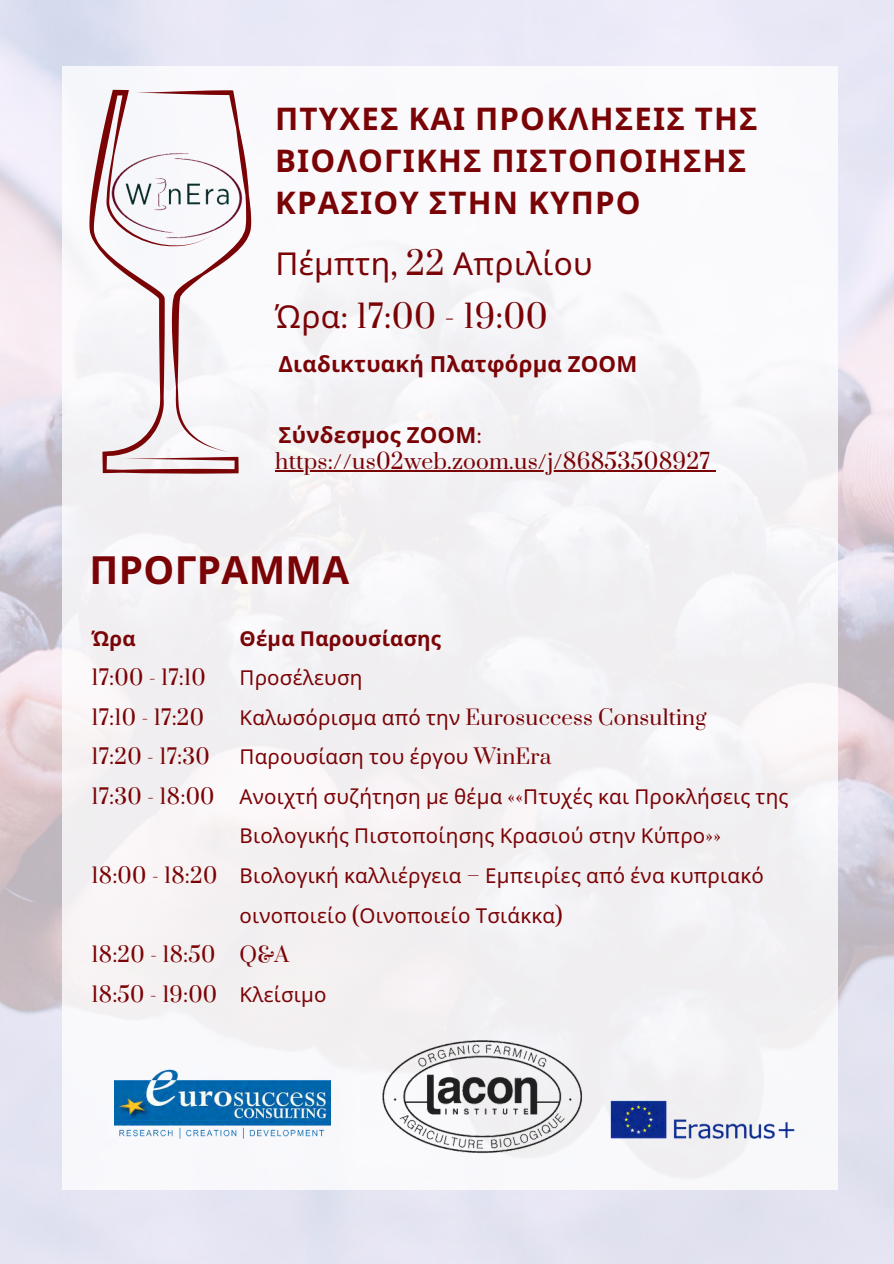
<style>
.page{position:relative;width:894px;height:1264px;background:#fff}
.page>*{position:absolute;margin:0;border:0;box-sizing:border-box;transform-origin:0 0}
.t1{font:700 38.7px "Noto Sans";letter-spacing:.01em;color:#7a0306}
.t2{font:31.5px "Noto Sans";letter-spacing:.01em;color:#7a0306}
.t3{font:31.5px "Prata";letter-spacing:.01em;color:#7a0306}
.t4{font:700 31.2px/42px "Noto Sans";letter-spacing:.04em;color:#7a0306}
.t5{font:700 22.2px "Noto Sans";letter-spacing:.01em;color:#7a0306}
.t6{font:21px "Prata";letter-spacing:.01em;color:#7a0306}
.t7{font:20.55px/39.6px "Noto Sans";letter-spacing:.01em;color:#7a0306}
.t8{font:20.55px "Prata";letter-spacing:.01em;color:#7a0306}
.t9{font:700 20.55px "Noto Sans";letter-spacing:.01em;color:#7a0306}
.s1{font-family:"Prata"}
.s2{font-family:"Noto Sans"}
.s3{font-family:"Prata";font-weight:400}
</style>
<div class="page">
<div style="left:62px;top:66px;width:775px;height:1123px;background:#f5f3f6"></div>
<svg style="left:89px;top:90px;width:150px;height:384px"></svg>
<svg style="left:131px;top:90px;width:120px;height:363px"></svg>
<img style="left:114px;top:1069px;width:216px;height:70px">
<img style="left:610px;top:1100px;width:185px;height:39px">
<hr style="left:275px;top:470px;width:435px;height:1px;background:#7a0306">
<img style="left:382px;top:1040px;width:201px;height:113px">
<p class="t4" style="left:275px;top:97px;width:484px">ΠΤΥΧΕΣ ΚΑΙ ΠΡΟΚΛΗΣΕΙΣ ΤΗΣ<br>ΒΙΟΛΟΓΙΚΗΣ ΠΙΣΤΟΠΟΙΗΣΗΣ<br>ΚΡΑΣΙΟΥ ΣΤΗΝ ΚΥΠΡΟ</p>
<p class="t2" style="left:275px;top:242px;width:318px">Πέμπτη<span class="s1">, 22</span> Απριλίου</p>
<p class="t3" style="left:275px;top:297px;width:274px"><span class="s2">Ώρα</span>: 17:00 - 19:00</p>
<p class="t5" style="left:278px;top:348px;width:360px">Διαδικτυακή Πλατφόρμα ΖΟΟΜ</p>
<p class="t5" style="left:278px;top:419px;width:205px">Σύνδεσμος ΖΟΟΜ<span class="s3">:</span></p>
<p class="t6" style="left:275px;top:448px;width:436px">https://us02web.zoom.us/j/86853508927</p>
<p class="t1" style="left:89px;top:542px;width:261px">ΠΡΟΓΡΑΜΜΑ</p>
<p class="t9" style="left:92px;top:623px;width:46px">Ώρα</p>
<p class="t8" style="left:92px;top:664px;width:116px">17:00 - 17:10</p>
<p class="t8" style="left:92px;top:704px;width:114px">17:10 - 17:20</p>
<p class="t8" style="left:92px;top:743px;width:119px">17:20 - 17:30</p>
<p class="t8" style="left:92px;top:783px;width:124px">17:30 - 18:00</p>
<p class="t8" style="left:92px;top:862px;width:127px">18:00 - 18:20</p>
<p class="t8" style="left:92px;top:941px;width:125px">18:20 - 18:50</p>
<p class="t8" style="left:92px;top:981px;width:127px">18:50 - 19:00</p>
<p class="t9" style="left:239px;top:623px;width:203px">Θέμα Παρουσίασης</p>
<p class="t7" style="left:239px;top:657px;width:124px">Προσέλευση</p>
<p class="t8" style="left:239px;top:704px;width:468px"><span class="s2">Καλωσόρισμα από την</span> Eurosuccess Consulting</p>
<p class="t7" style="left:239px;top:736px;width:313px">Παρουσίαση του έργου <span class="s1">WinEra</span></p>
<p class="t7" style="left:239px;top:776px;width:550px">Ανοιχτή συζήτηση με θέμα <span class="s1">««</span>Πτυχές και Προκλήσεις της<br>Βιολογικής Πιστοποίησης Κρασιού στην Κύπρο<span class="s1">»»</span></p>
<p class="t7" style="left:239px;top:855px;width:525px">Βιολογική καλλιέργεια <span class="s1">–</span> Εμπειρίες από ένα κυπριακό οινοποιείο <span class="s1">(</span>Οινοποιείο Τσιάκκα<span class="s1">)</span></p>
<p class="t8" style="left:239px;top:941px;width:51px">Q&amp;A</p>
<p class="t7" style="left:239px;top:973px;width:89px">Κλείσιμο</p>
</div>
